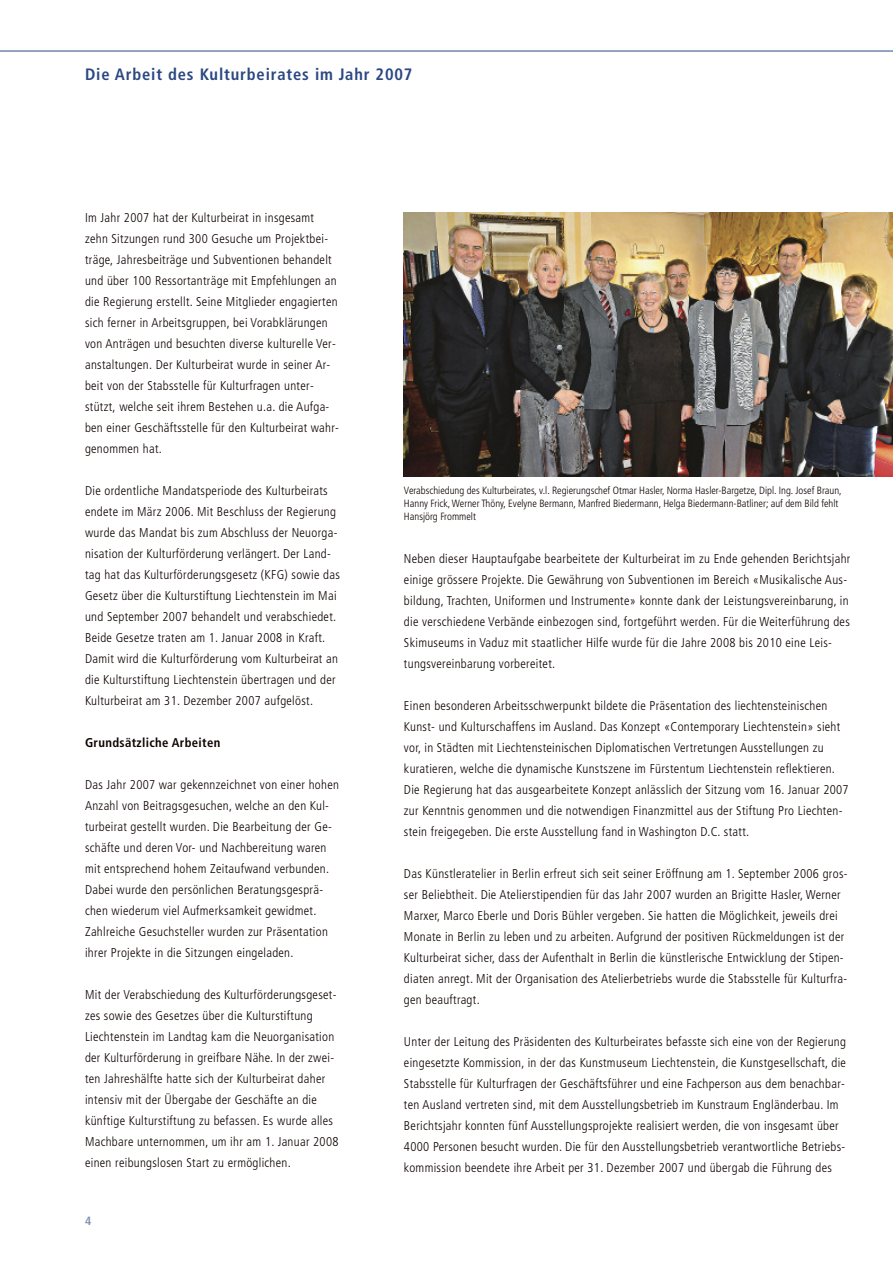
<style>
.page{position:relative;width:893px;height:1263px;background:#fff}
.page>*{position:absolute;margin:0;border:0;box-sizing:border-box;transform-origin:0 0}
.t1{font:700 condensed 16.5px "Frutiger";letter-spacing:.05em;color:#2b4882}
.t2{font:300 condensed 12.75px/21px "Frutiger";letter-spacing:.025em;color:#0f0300}
.t3{font:700 condensed 12.75px "Frutiger";letter-spacing:.025em;color:#0f0300}
.t4{font:700 condensed 12px "Frutiger";color:#8091b4}
.t5{font:300 condensed 10.5px/12.8px "Frutiger";color:#0f0300}
</style>
<div class="page">
<hr style="left:0;top:51px;width:893px;height:1px;background:#2b4882">
<img style="left:404px;top:213px;width:489px;height:264px">
<p class="t1" style="left:85px;top:68px;width:329px">Die Arbeit des Kulturbeirates im Jahr 2007</p>
<p class="t2" style="left:85px;top:208px;width:255px">Im Jahr 2007 hat der Kulturbeirat in insgesamt zehn Sitzungen rund 300 Gesuche um Projektbei&shy;träge, Jahresbeiträge und Subventionen behandelt und über 100 Ressortanträge mit Empfehlungen an die Regierung erstellt. Seine Mitglieder engagierten sich ferner in Arbeitsgruppen, bei Vorabklärungen von Anträgen und besuchten diverse kulturelle Ver&shy;anstaltungen. Der Kulturbeirat wurde in seiner Ar&shy;beit von der Stabsstelle für Kulturfragen unter&shy;stützt, welche seit ihrem Bestehen u.a. die Aufga&shy;ben einer Geschäftsstelle für den Kulturbeirat wahr&shy;genommen hat.</p>
<p class="t2" style="left:85px;top:481px;width:256px">Die ordentliche Mandatsperiode des Kulturbeirats endete im März 2006. Mit Beschluss der Regierung wurde das Mandat bis zum Abschluss der Neuorga&shy;nisation der Kulturförderung verlängert. Der Land&shy;tag hat das Kulturförderungsgesetz (KFG) sowie das Gesetz über die Kulturstiftung Liechtenstein im Mai und September 2007 behandelt und verabschiedet.<br>Beide Gesetze traten am 1. Januar 2008 in Kraft.<br>Damit wird die Kulturförderung vom Kulturbeirat an die Kulturstiftung Liechtenstein übertragen und der Kulturbeirat am 31. Dezember 2007 aufgelöst.</p>
<p class="t3" style="left:85px;top:738px;width:137px">Grundsätzliche Arbeiten</p>
<p class="t2" style="left:85px;top:775px;width:255px">Das Jahr 2007 war gekennzeichnet von einer hohen Anzahl von Beitragsgesuchen, welche an den Kul&shy;turbeirat gestellt wurden. Die Bearbeitung der Ge&shy;schäfte und deren Vor- und Nachbereitung waren mit entsprechend hohem Zeitaufwand verbunden.<br>Dabei wurde den persönlichen Beratungsgesprä&shy;chen wiederum viel Aufmerksamkeit gewidmet.<br>Zahlreiche Gesuchsteller wurden zur Präsentation ihrer Projekte in die Sitzungen eingeladen.</p>
<p class="t2" style="left:85px;top:985px;width:255px">Mit der Verabschiedung des Kulturförderungsgeset&shy;zes sowie des Gesetzes über die Kulturstiftung Liechtenstein im Landtag kam die Neuorganisation der Kulturförderung in greifbare Nähe. In der zwei&shy;ten Jahreshälfte hatte sich der Kulturbeirat daher intensiv mit der Übergabe der Geschäfte an die künftige Kulturstiftung zu befassen. Es wurde alles Machbare unternommen, um ihr am 1. Januar 2008 einen reibungslosen Start zu ermöglichen.</p>
<p class="t4" style="left:85px;top:1216px;width:8px">4</p>
<p class="t5" style="left:404px;top:485px;width:439px">Verabschiedung des Kulturbeirates, v.l. Regierungschef Otmar Hasler, Norma Hasler-Bargetze, Dipl. Ing. Josef Braun,<br>Hanny Frick,Werner Thöny, Evelyne Bermann, Manfred Biedermann, Helga Biedermann-Batliner; auf dem Bild fehlt<br>Hansjörg Frommelt</p>
<p class="t2" style="left:404px;top:549px;width:448px">Neben dieser Hauptaufgabe bearbeitete der Kulturbeirat im zu Ende gehenden Berichtsjahr einige grössere Projekte. Die Gewährung von Subventionen im Bereich «Musikalische Aus&shy;bildung, Trachten, Uniformen und Instrumente» konnte dank der Leistungsvereinbarung, in die verschiedene Verbände einbezogen sind, fortgeführt werden. Für die Weiterführung des Skimuseums in Vaduz mit staatlicher Hilfe wurde für die Jahre 2008 bis 2010 eine Leis&shy;tungsvereinbarung vorbereitet.</p>
<p class="t2" style="left:404px;top:696px;width:446px">Einen besonderen Arbeitsschwerpunkt bildete die Präsentation des liechtensteinischen Kunst- und Kulturschaffens im Ausland. Das Konzept «Contemporary Liechtenstein» sieht vor, in Städten mit Liechtensteinischen Diplomatischen Vertretungen Ausstellungen zu kuratieren, welche die dynamische Kunstszene im Fürstentum Liechtenstein reflektieren.<br>Die Regierung hat das ausgearbeitete Konzept anlässlich der Sitzung vom 16. Januar 2007 zur Kenntnis genommen und die notwendigen Finanzmittel aus der Stiftung Pro Liechten&shy;stein freigegeben. Die erste Ausstellung fand in Washington D.C. statt.</p>
<p class="t2" style="left:404px;top:864px;width:445px">Das Künstleratelier in Berlin erfreut sich seit seiner Eröffnung am 1. September 2006 gros&shy;ser Beliebtheit. Die Atelierstipendien für das Jahr 2007 wurden an Brigitte Hasler, Werner Marxer, Marco Eberle und Doris Bühler vergeben. Sie hatten die Möglichkeit, jeweils drei Monate in Berlin zu leben und zu arbeiten. Aufgrund der positiven Rückmeldungen ist der Kulturbeirat sicher, dass der Aufenthalt in Berlin die künstlerische Entwicklung der Stipen&shy;diaten anregt. Mit der Organisation des Atelierbetriebs wurde die Stabsstelle für Kulturfra&shy;gen beauftragt.</p>
<p class="t2" style="left:404px;top:1032px;width:444px">Unter der Leitung des Präsidenten des Kulturbeirates befasste sich eine von der Regierung eingesetzte Kommission, in der das Kunstmuseum Liechtenstein, die Kunstgesellschaft, die Stabsstelle für Kulturfragen der Geschäftsführer und eine Fachperson aus dem benachbar&shy;ten Ausland vertreten sind, mit dem Ausstellungsbetrieb im Kunstraum Engländerbau. Im Berichtsjahr konnten fünf Ausstellungsprojekte realisiert werden, die von insgesamt über 4000 Personen besucht wurden. Die für den Ausstellungsbetrieb verantwortliche Betriebs&shy;kommission beendete ihre Arbeit per 31. Dezember 2007 und übergab die Führung des</p>
</div>
